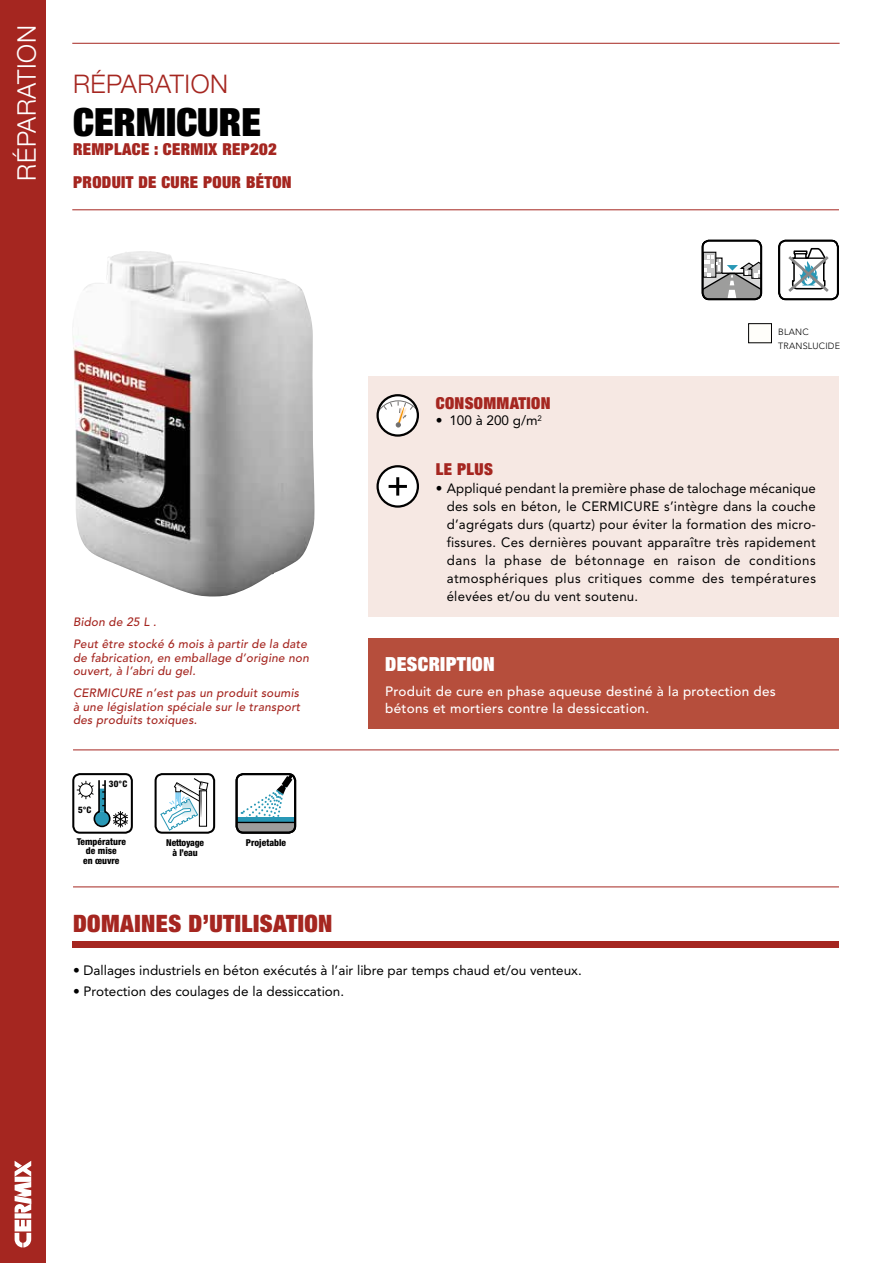
<style>
.page{position:relative;width:893px;height:1263px;background:#fff}
.page>*{position:absolute;margin:0;border:0;box-sizing:border-box;transform-origin:0 0}
.t1{font:900 expanded 39px "Helvetica Neue";color:#000}
.t2{font:300 25.5px "Helvetica Neue";letter-spacing:.02em;color:#fff}
.t3{font:300 25.5px "Helvetica Neue";letter-spacing:.02em;color:#a52620}
.t4{font:900 expanded 24px "Helvetica Neue";letter-spacing:.02em;color:#a52620}
.t5{font:900 expanded 19.5px "Helvetica Neue";letter-spacing:.02em;color:#fff}
.t6{font:900 expanded 16.5px/32.2px "Helvetica Neue";letter-spacing:.02em;color:#a52620}
.t7{font:13.5px/18px "Avenir";color:#000;text-align:justify}
.t8{font:500 13.5px/16.5px "Avenir";letter-spacing:.02em;color:#fff}
.t9{font:italic 500 12px/13.5px "Avenir";letter-spacing:.02em;color:#a52620}
.t10{font:800 condensed 9.45px/9.4px "Helvetica Neue";color:#000;text-align:center}
.t11{font:800 condensed 9.45px/9.4px "Helvetica Neue";letter-spacing:-.02em;color:#000;text-align:center}
.t12{font:300 9px/14.2px "Avenir";letter-spacing:.02em;color:#000}
.t13{font:800 condensed 9px "Helvetica Neue";color:#000}
</style>
<div class="page">
<hr style="left:72px;top:43px;width:768px;height:1px;background:#a52620">
<div style="left:0;top:0;width:46px;height:1263px;background:#a52620"></div>
<svg style="left:15px;top:1161px;width:16px;height:86px"></svg>
<hr style="left:72px;top:209px;width:767px;height:1px;background:#a52620">
<hr style="left:73px;top:749px;width:766px;height:1px;background:#a52620">
<hr style="left:73px;top:886px;width:766px;height:1px;background:#a52620">
<div style="left:72px;top:941px;width:767px;height:6px;background:#a52620"></div>
<div style="left:368px;top:638px;width:471px;height:91px;background:#b64e3c"></div>
<div style="left:368px;top:376px;width:471px;height:241px;background:#f6e8e3"></div>
<div style="left:378px;top:466px;width:40px;height:40px;background:#fff;border-radius:50%"></div>
<div style="left:376px;top:465px;width:43px;height:43px;border:2px solid #000;border-radius:50%"></div>
<svg style="left:389px;top:477px;width:18px;height:19px"></svg>
<svg style="left:378px;top:395px;width:40px;height:40px"></svg>
<svg style="left:379px;top:401px;width:39px;height:33px"></svg>
<div style="left:376px;top:394px;width:43px;height:43px;border:2px solid #000;border-radius:50%"></div>
<div style="left:749px;top:324px;width:22px;height:19px;background:#fffefa"></div>
<div style="left:748px;top:323px;width:24px;height:20px;border:1px solid #000"></div>
<svg style="left:778px;top:239px;width:61px;height:61px"></svg>
<svg style="left:701px;top:239px;width:61px;height:61px"></svg>
<div style="left:72px;top:773px;width:61px;height:61px;border:2px solid #000;border-radius:7px"></div>
<svg style="left:77px;top:780px;width:51px;height:48px"></svg>
<svg style="left:160px;top:778px;width:49px;height:53px"></svg>
<div style="left:155px;top:773px;width:60px;height:61px;border:2px solid #000;border-radius:7px"></div>
<svg style="left:237px;top:774px;width:58px;height:59px"></svg>
<div style="left:236px;top:773px;width:60px;height:61px;border:2px solid #000;border-radius:7px"></div>
<img style="left:73px;top:251px;width:242px;height:346px">
<h2 class="t2" style="left:6px;top:180px;width:156px;rotate:-90deg">RÉPARATION</h2>
<h2 class="t3" style="left:73px;top:63px;width:156px">RÉPARATION</h2>
<h1 class="t1" style="left:73px;top:97px;width:189px">CERMICURE</h1>
<p class="t6" style="left:73px;top:133px;width:220px">REMPLACE : CERMIX REP202<br>PRODUIT DE CURE POUR BÉTON</p>
<p class="t6" style="left:436px;top:386px;width:116px">CONSOMMATION</p>
<p class="t7" style="left:436px;top:412px;width:108px">• 100 à 200 g/m<sup>2</sup></p>
<p class="t12" style="left:778px;top:324px;width:63px">BLANC<br>TRANSLUCIDE</p>
<p class="t9" style="left:73px;top:612px;width:236px;line-height:22px">Bidon de 25 L .<br>Peut être stocké 6 mois à partir de la date</p>
<p class="t9" style="left:73px;top:651px;width:237px">de fabrication, en emballage d’origine non ouvert, à l’abri du gel.</p>
<p class="t9" style="left:73px;top:687px;width:229px;text-align:justify">CERMICURE n’est pas un produit soumis à une législation spéciale sur le transport des produits toxiques.</p>
<p class="t13" style="left:78px;top:804px;width:15px">5°C</p>
<p class="t13" style="left:109px;top:778px;width:20px">30°C</p>
<p class="t10" style="left:77px;top:837px;width:51px">Température de mise<br>en œuvre</p>
<p class="t10" style="left:165px;top:837px;width:41px">Nettoyage à l’eau</p>
<p class="t10" style="left:246px;top:838px;width:42px">Projetable</p>
<p class="t11" style="left:166px;top:838px;width:39px">Nettoyage à l’eau</p>
<p class="t6" style="left:436px;top:453px;width:59px">LE PLUS</p>
<p class="t7" style="left:447px;top:479px;width:371px;text-indent:-11px">• Appliqué pendant la première phase de talochage mécanique des sols en béton, le CERMICURE s’intègre dans la couche d’agrégats durs (quartz) pour éviter la formation des micro&shy;fissures. Ces dernières pouvant apparaître très rapidement dans la phase de bétonnage en raison de conditions atmosphériques plus critiques comme des températures élevées et/ou du vent soutenu.</p>
<h3 class="t5" style="left:385px;top:652px;width:111px">DESCRIPTION</h3>
<p class="t8" style="left:385px;top:683px;width:392px">Produit de cure en phase aqueuse destiné à la protection des bétons et mortiers contre la dessiccation.</p>
<h3 class="t4" style="left:73px;top:908px;width:261px">DOMAINES D’UTILISATION</h3>
<p class="t7" style="left:73px;top:962px;width:510px">• Dallages industriels en béton exécutés à l’air libre par temps chaud et/ou venteux.</p>
<p class="t7" style="left:73px;top:982px;width:273px">• Protection des coulages de la dessiccation.</p>
</div>
